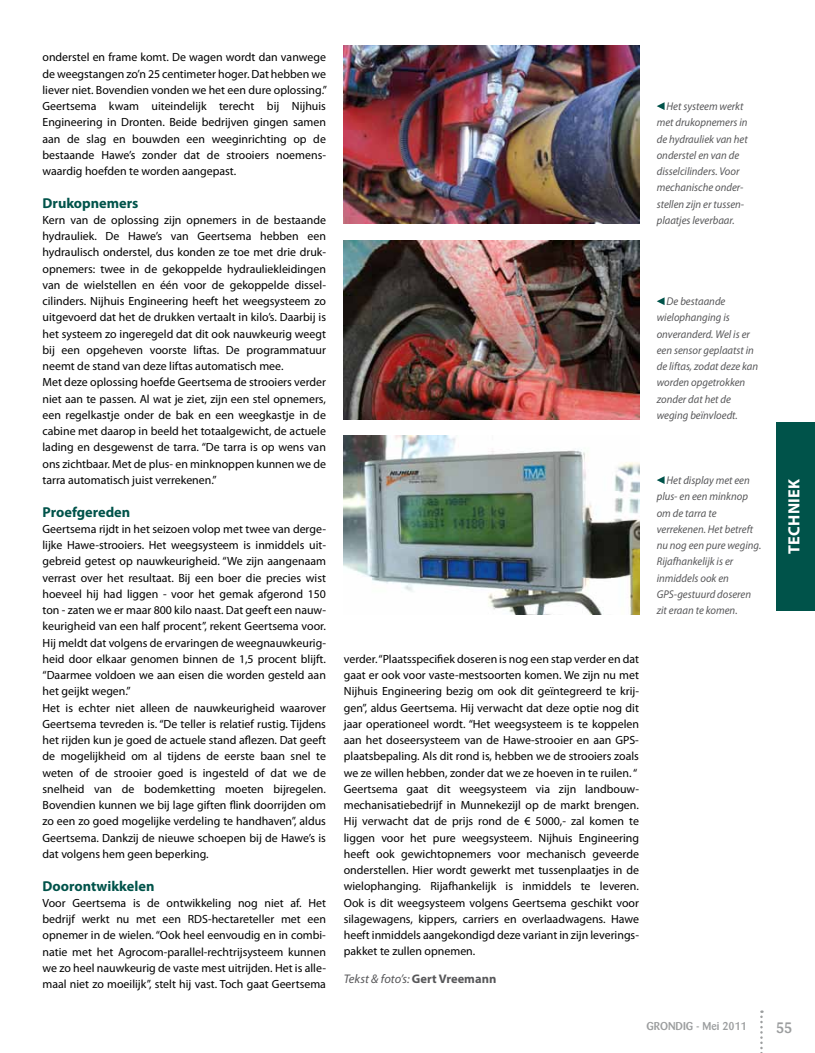
<style>
.page{position:relative;width:815px;height:1053px;background:#fff}
.page>*{position:absolute;margin:0;border:0;box-sizing:border-box;transform-origin:0 0}
.t1{font:700 16.25px "Myriad Pro";letter-spacing:.02em;color:#fff}
.t2{font:500 15px "Barmeno Pro";color:#9c9e9f}
.t3{font:700 14.38px "Myriad Pro";color:#00534a}
.t4{font:italic 12.5px "Myriad Pro";color:#58585a}
.t5{font:11.88px/16.2px "Myriad Pro";color:#000}
.t6{font:italic 11.25px/16.2px "Myriad Pro";color:#58585a;scale:.95 1}
.t7{font:500 11.25px "Barmeno Pro";color:#9c9e9f}
.s1{font-weight:700;font-style:normal}
</style>
<div class="page">
<svg style="left:760px;top:1010px;width:3px;height:43px"></svg>
<img style="left:344px;top:45px;width:295px;height:179px">
<img style="left:344px;top:240px;width:295px;height:179px">
<img style="left:344px;top:435px;width:295px;height:179px">
<svg style="left:657px;top:102px;width:8px;height:8px"></svg>
<svg style="left:657px;top:297px;width:8px;height:8px"></svg>
<svg style="left:657px;top:476px;width:8px;height:8px"></svg>
<div style="left:776px;top:422px;width:39px;height:188px;background:#00534a"></div>
<p class="t5" style="left:43px;top:49px;width:286px;text-align:justify">onderstel en frame komt. De wagen wordt dan vanwege de weegstangen zo’n 25 centimeter hoger. Dat hebben we liever niet. Bovendien vonden we het een dure oplossing.” Geertsema kwam uiteindelijk terecht bij Nijhuis Engineering in Dronten. Beide bedrijven gingen samen aan de slag en bouwden een weeginrichting op de bestaande Hawe’s zonder dat de strooiers noemens&shy;waardig hoefden te worden aangepast.</p>
<p class="t3" style="left:43px;top:193px;width:98px">Drukopnemers</p>
<p class="t5" style="left:43px;top:211px;width:285px">Kern van de oplossing zijn opnemers in de bestaande hydrauliek. De Hawe’s van Geertsema hebben een hydraulisch onderstel, dus konden ze toe met drie druk&shy;opnemers: twee in de gekoppelde hydrauliekleidingen van de wielstellen en één voor de gekoppelde dissel&shy;cilinders. Nijhuis Engineering heeft het weegsysteem zo uitgevoerd dat het de drukken vertaalt in kilo’s. Daarbij is het systeem zo ingeregeld dat dit ook nauwkeurig weegt bij een opgeheven voorste liftas. De programmatuur neemt de stand van deze liftas automatisch mee.<br>Met deze oplossing hoefde Geertsema de strooiers verder niet aan te passen. Al wat je ziet, zijn een stel opnemers, een regelkastje onder de bak en een weegkastje in de cabine met daarop in beeld het totaalgewicht, de actuele lading en desgewenst de tarra. “De tarra is op wens van ons zichtbaar. Met de plus- en minknoppen kunnen we de tarra automatisch juist verrekenen.”</p>
<p class="t3" style="left:43px;top:502px;width:89px">Proefgereden</p>
<p class="t5" style="left:43px;top:520px;width:285px">Geertsema rijdt in het seizoen volop met twee van derge&shy;lijke Hawe-strooiers. Het weegsysteem is inmiddels uit&shy;gebreid getest op nauwkeurigheid. “We zijn aangenaam verrast over het resultaat. Bij een boer die precies wist hoeveel hij had liggen - voor het gemak afgerond 150 ton - zaten we er maar 800 kilo naast. Dat geeft een nauw&shy;keurigheid van een half procent”, rekent Geertsema voor.<br>Hij meldt dat volgens de ervaringen de weegnauwkeurig&shy;heid door elkaar genomen binnen de 1,5 procent blijft. “Daarmee voldoen we aan eisen die worden gesteld aan het geijkt wegen.”<br>Het is echter niet alleen de nauwkeurigheid waarover Geertsema tevreden is. “De teller is relatief rustig. Tijdens het rijden kun je goed de actuele stand aflezen. Dat geeft de mogelijkheid om al tijdens de eerste baan snel te weten of de strooier goed is ingesteld of dat we de snelheid van de bodemketting moeten bijregelen.<br>Bovendien kunnen we bij lage giften flink doorrijden om zo een zo goed mogelijke verdeling te handhaven”, aldus Geertsema. Dankzij de nieuwe schoepen bij de Hawe’s is dat volgens hem geen beperking.</p>
<p class="t3" style="left:43px;top:876px;width:113px">Doorontwikkelen</p>
<p class="t5" style="left:43px;top:894px;width:285px;text-align:justify">Voor Geertsema is de ontwikkeling nog niet af. Het bedrijf werkt nu met een RDS-hectareteller met een opnemer in de wielen. “Ook heel eenvoudig en in combi&shy;natie met het Agrocom-parallel-rechtrijsysteem kunnen we zo heel nauwkeurig de vaste mest uitrijden. Het is alle&shy;maal niet zo moeilijk”, stelt hij vast. Toch gaat Geertsema</p>
<p class="t6" style="left:657px;top:98px;width:97px;text-indent:10px">Het systeem werkt met drukopnemers in de hydrauliek van het onderstel en van de disselcilinders. Voor mechanische onder&shy;stellen zijn er tussen&shy;plaatjes leverbaar.</p>
<p class="t6" style="left:657px;top:293px;width:108px;text-indent:10px">De bestaande wielophanging is onveranderd. Wel is er een sensor geplaatst in de liftas, zodat deze kan worden opgetrokken zonder dat het de weging beïnvloedt.</p>
<p class="t6" style="left:657px;top:472px;width:112px;text-indent:10px">Het display met een plus- en een minknop om de tarra te verrekenen. Het betreft nu nog een pure weging.<br>Rijafhankelijk is er inmiddels ook en<br>GPS-gestuurd doseren zit eraan te komen.</p>
<h1 class="t1" style="left:783px;top:554px;width:77px;rotate:-90deg">techniek</h1>
<p class="t5" style="left:344px;top:650px;width:297px">verder. “Plaatsspecifiek doseren is nog een stap verder en dat gaat er ook voor vaste-mestsoorten komen. We zijn nu met Nijhuis Engineering bezig om ook dit geïntegreerd te krij&shy;gen”, aldus Geertsema. Hij verwacht dat deze optie nog dit jaar operationeel wordt. “Het weegsysteem is te koppelen aan het doseersysteem van de Hawe-strooier en aan GPS&shy;plaatsbepaling. Als dit rond is, hebben we de strooiers zoals we ze willen hebben, zonder dat we ze hoeven in te ruilen. “ Geertsema gaat dit weegsysteem via zijn landbouw&shy;mechanisatiebedrijf in Munnekezijl op de markt brengen.<br>Hij verwacht dat de prijs rond de € 5000,- zal komen te liggen voor het pure weegsysteem. Nijhuis Engineering heeft ook gewichtopnemers voor mechanisch geveerde onderstellen. Hier wordt gewerkt met tussenplaatjes in de wielophanging. Rijafhankelijk is inmiddels te leveren.<br>Ook is dit weegsysteem volgens Geertsema geschikt voor silagewagens, kippers, carriers en overlaadwagens. Hawe heeft inmiddels aangekondigd deze variant in zijn leverings&shy;pakket te zullen opnemen.</p>
<p class="t4" style="left:344px;top:971px;width:154px">Tekst &amp; foto’s: <span class="s1">Gert Vreemann</span></p>
<p class="t7" style="left:646px;top:1018px;width:102px">GRONDIG - Mei 2011</p>
<p class="t2" style="left:776px;top:1017px;width:18px">55</p>
</div>
